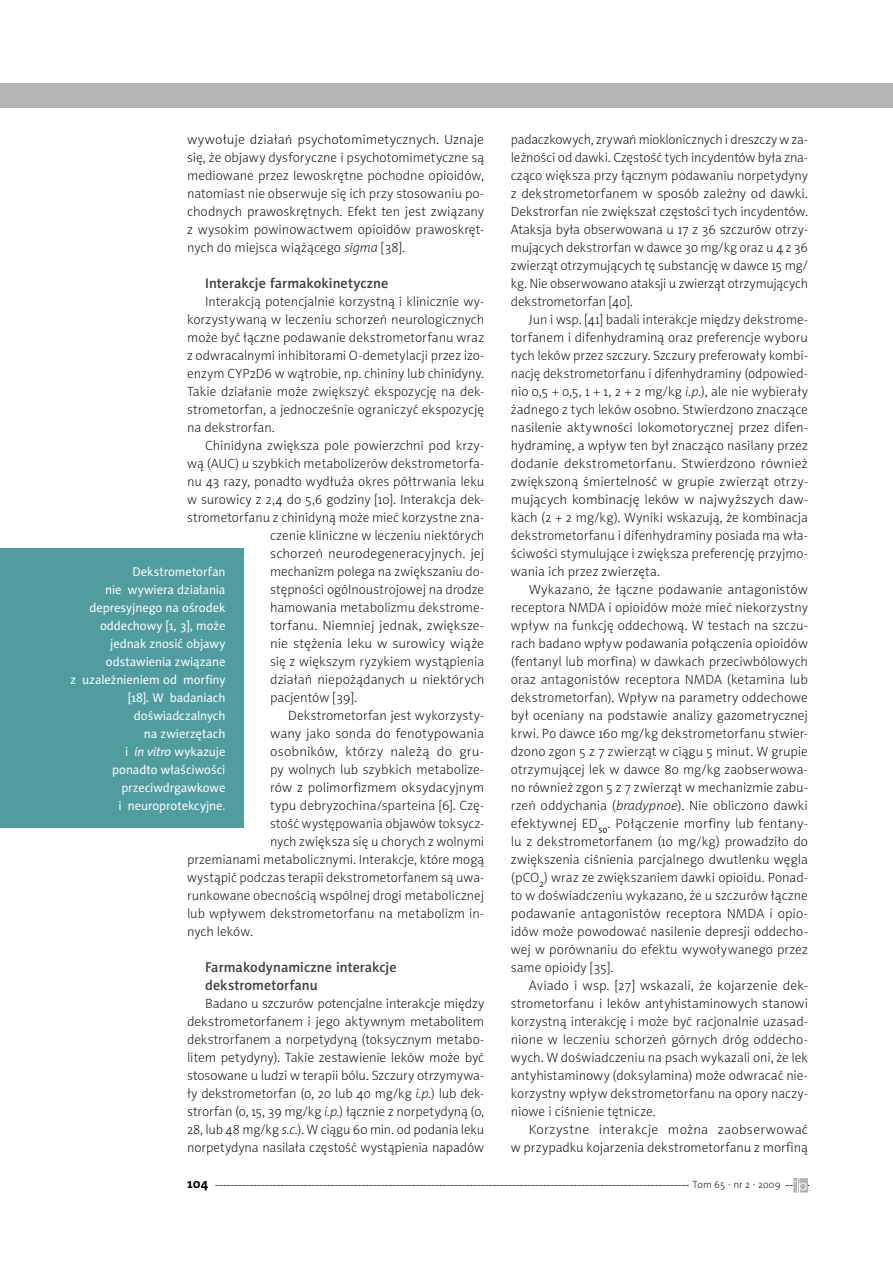
<style>
.page{position:relative;width:893px;height:1263px;background:#fff}
.page>*{position:absolute;margin:0;border:0;box-sizing:border-box;transform-origin:0 0}
.t1{font:14.25px/18px "Naomi Sans EFN Medium";color:#3e3d40}
.t2{font:13.5px/18px "Naomi Sans EFN Thin";letter-spacing:.005em;color:#000;text-align:justify}
.t3{font:700 13.5px "Naomi Sans EFN";color:#000}
.t4{font:12.75px/18px "Naomi Sans EFN";letter-spacing:-.005em;color:#fff;text-align:right}
.t5{font:10.5px "Naomi Sans EFN Thin";letter-spacing:.01em;color:#000}
.s1{font-style:italic}
</style>
<div class="page">
<div style="left:0;top:83px;width:893px;height:25px;background:#b1b3b4"></div>
<svg style="left:215px;top:1178px;width:594px;height:14px"></svg>
<div style="left:0;top:549px;width:243px;height:279px;background:#519c9f"></div>
<p class="t2" style="left:187px;top:131px;width:299px">wywołuje działań psychotomimetycznych. Uznaje się, że objawy dysforyczne i psychotomimetyczne są mediowane przez lewoskrętne pochodne opioidów, natomiast nie obserwuje się ich przy stosowaniu po&shy;chodnych prawoskrętnych. Efekt ten jest związany z wysokim powinowactwem opioidów prawoskręt&shy;nych do miejsca wiążącego <span class="s1">sigma</span> [38].</p>
<p class="t1" style="left:205px;top:274px;width:185px">Interakcje farmakokinetyczne</p>
<p class="t2" style="left:187px;top:293px;width:299px;text-indent:18px">Interakcją potencjalnie korzystną i klinicznie wy&shy;korzystywaną w leczeniu schorzeń neurologicznych może być łączne podawanie dekstrometorfanu wraz z odwracalnymi inhibitorami O-demetylacji przez izo&shy;enzym CYP2D6 w wątrobie, np. chininy lub chinidyny.<br>Takie działanie może zwiększyć ekspozycję na dek&shy;strometorfan, a jednocześnie ograniczyć ekspozycję na dekstrorfan.</p>
<p class="t2" style="left:205px;top:437px;width:281px">Chinidyna zwiększa pole powierzchni pod krzy-</p>
<p class="t2" style="left:187px;top:455px;width:299px">wą (AUC) u szybkich metabolizerów dekstrometorfa-</p>
<p class="t2" style="left:187px;top:473px;width:299px">nu 43 razy, ponadto wydłuża okres półtrwania leku</p>
<p class="t2" style="left:187px;top:491px;width:299px">w surowicy z 2,4 do 5,6 godziny [10]. Interakcja dek-</p>
<p class="t2" style="left:187px;top:509px;width:299px">strometorfanu z chinidyną może mieć korzystne zna-</p>
<p class="t2" style="left:270px;top:527px;width:216px">czenie kliniczne w leczeniu niektórych</p>
<p class="t2" style="left:270px;top:545px;width:215px">schorzeń neurodegeneracyjnych. jej</p>
<p class="t2" style="left:270px;top:563px;width:216px">mechanizm polega na zwiększaniu do-</p>
<p class="t2" style="left:270px;top:581px;width:215px">stępności ogólnoustrojowej na drodze</p>
<p class="t2" style="left:270px;top:599px;width:216px">hamowania metabolizmu dekstrome-</p>
<p class="t2" style="left:270px;top:617px;width:216px">torfanu. Niemniej jednak, zwiększe-</p>
<p class="t2" style="left:270px;top:635px;width:215px">nie stężenia leku w surowicy wiąże</p>
<p class="t2" style="left:270px;top:653px;width:216px">się z większym ryzykiem wystąpienia</p>
<p class="t2" style="left:270px;top:671px;width:216px">działań niepożądanych u niektórych</p>
<p class="t2" style="left:270px;top:689px;width:88px">pacjentów [39].</p>
<p class="t2" style="left:288px;top:707px;width:198px">Dekstrometorfan jest wykorzysty-</p>
<p class="t2" style="left:270px;top:725px;width:215px">wany jako sonda do fenotypowania</p>
<p class="t2" style="left:270px;top:743px;width:216px">osobników, którzy należą do gru-</p>
<p class="t2" style="left:270px;top:761px;width:216px">py wolnych lub szybkich metabolize-</p>
<p class="t2" style="left:270px;top:779px;width:216px">rów z polimorfizmem oksydacyjnym</p>
<p class="t2" style="left:270px;top:797px;width:216px">typu debryzochina/sparteina [6]. Czę-</p>
<p class="t2" style="left:270px;top:815px;width:216px">stość występowania objawów toksycz-</p>
<p class="t2" style="left:270px;top:833px;width:216px">nych zwiększa się u chorych z wolnymi</p>
<p class="t2" style="left:187px;top:851px;width:299px">przemianami metabolicznymi. Interakcje, które mogą</p>
<p class="t2" style="left:187px;top:869px;width:299px">wystąpić podczas terapii dekstrometorfanem są uwa-</p>
<p class="t2" style="left:187px;top:887px;width:299px">runkowane obecnością wspólnej drogi metabolicznej</p>
<p class="t2" style="left:187px;top:905px;width:299px">lub wpływem dekstrometorfanu na metabolizm in-</p>
<p class="t2" style="left:187px;top:923px;width:67px">nych leków.</p>
<p class="t1" style="left:205px;top:958px;width:193px">Farmakodynamiczne interakcje dekstrometorfanu</p>
<p class="t2" style="left:187px;top:995px;width:299px;text-indent:18px">Badano u szczurów potencjalne interakcje między dekstrometorfanem i jego aktywnym metabolitem dekstrorfanem a norpetydyną (toksycznym metabo&shy;litem petydyny). Takie zestawienie leków może być stosowane u ludzi w terapii bólu. Szczury otrzymywa&shy;ły dekstrometorfan (0, 20 lub 40 mg/kg <span class="s1">i.p.</span>) lub dek&shy;strorfan (0, 15, 39 mg/kg <span class="s1">i.p.</span>) łącznie z norpetydyną (0, 28, lub 48 mg/kg <span class="s1">s.c.</span>). W ciągu 60 min. od podania leku norpetydyna nasilała częstość wystąpienia napadów</p>
<p class="t4" style="left:71px;top:563px;width:156px">Dekstrometorfan<br>nie wywiera działania depresyjnego na ośrodek oddechowy [1, 3], może jednak znosić objawy odstawienia związane<br>z uzależnieniem od morfiny [18]. W badaniach doświadczalnych<br>na zwierzętach<br>i <span class="s1">in vitro</span> wykazuje<br>ponadto właściwości przeciwdrgawkowe<br>i neuroprotekcyjne.</p>
<p class="t2" style="left:511px;top:131px;width:299px">padaczkowych, zrywań mioklonicznych i dreszczy w za&shy;leżności od dawki. Częstość tych incydentów była zna&shy;cząco większa przy łącznym podawaniu norpetydyny z dekstrometorfanem w sposób zależny od dawki.<br>Dekstrorfan nie zwiększał częstości tych incydentów.<br>Ataksja była obserwowana u 17 z 36 szczurów otrzy&shy;mujących dekstrorfan w dawce 30 mg/kg oraz u 4 z 36 zwierząt otrzymujących tę substancję w dawce 15 mg/ kg. Nie obserwowano ataksji u zwierząt otrzymujących dekstrometorfan [40].</p>
<p class="t2" style="left:511px;top:311px;width:299px;text-indent:18px">Jun i wsp. [41] badali interakcje między dekstrome&shy;torfanem i difenhydraminą oraz preferencje wyboru tych leków przez szczury. Szczury preferowały kombi&shy;nację dekstrometorfanu i difenhydraminy (odpowied&shy;nio 0,5 + 0,5, 1 + 1, 2 + 2 mg/kg <span class="s1">i.p.</span>), ale nie wybierały żadnego z tych leków osobno. Stwierdzono znaczące nasilenie aktywności lokomotorycznej przez difen&shy;hydraminę, a wpływ ten był znacząco nasilany przez dodanie dekstrometorfanu. Stwierdzono również zwiększoną śmiertelność w grupie zwierząt otrzy&shy;mujących kombinację leków w najwyższych daw&shy;kach (2 + 2 mg/kg). Wyniki wskazują, że kombinacja dekstrometorfanu i difenhydraminy posiada ma wła&shy;ściwości stymulujące i zwiększa preferencję przyjmo&shy;wania ich przez zwierzęta.</p>
<p class="t2" style="left:511px;top:581px;width:299px;text-indent:18px">Wykazano, że łączne podawanie antagonistów receptora NMDA i opioidów może mieć niekorzystny wpływ na funkcję oddechową. W testach na szczu&shy;rach badano wpływ podawania połączenia opioidów (fentanyl lub morfina) w dawkach przeciwbólowych oraz antagonistów receptora NMDA (ketamina lub dekstrometorfan). Wpływ na parametry oddechowe był oceniany na podstawie analizy gazometrycznej krwi. Po dawce 160 mg/kg dekstrometorfanu stwier&shy;dzono zgon 5 z 7 zwierząt w ciągu 5 minut. W grupie otrzymującej lek w dawce 80 mg/kg zaobserwowa&shy;no również zgon 5 z 7 zwierząt w mechanizmie zabu&shy;rzeń oddychania (<span class="s1">bradypnoe</span>). Nie obliczono dawki efektywnej ED<sub>50</sub>. Połączenie morfiny lub fentany&shy;lu z dekstrometorfanem (10 mg/kg) prowadziło do zwiększenia ciśnienia parcjalnego dwutlenku węgla (pCO<sub>2</sub>) wraz ze zwiększaniem dawki opioidu. Ponad&shy;to w doświadczeniu wykazano, że u szczurów łączne podawanie antagonistów receptora NMDA i opio&shy;idów może powodować nasilenie depresji oddecho&shy;wej w porównaniu do efektu wywoływanego przez same opioidy [35].</p>
<p class="t2" style="left:511px;top:977px;width:299px;text-indent:18px">Aviado i wsp. [27] wskazali, że kojarzenie dek&shy;strometorfanu i leków antyhistaminowych stanowi korzystną interakcję i może być racjonalnie uzasad&shy;nione w leczeniu schorzeń górnych dróg oddecho&shy;wych. W doświadczeniu na psach wykazali oni, że lek antyhistaminowy (doksylamina) może odwracać nie&shy;korzystny wpływ dekstrometorfanu na opory naczy&shy;niowe i ciśnienie tętnicze.</p>
<p class="t2" style="left:511px;top:1121px;width:299px;text-align:right">Korzystne interakcje można zaobserwować<br>w przypadku kojarzenia dekstrometorfanu z morfiną</p>
<p class="t3" style="left:187px;top:1176px;width:23px">104</p>
<p class="t5" style="left:693px;top:1179px;width:89px">Tom 65 · nr 2 · 2009</p>
</div>
